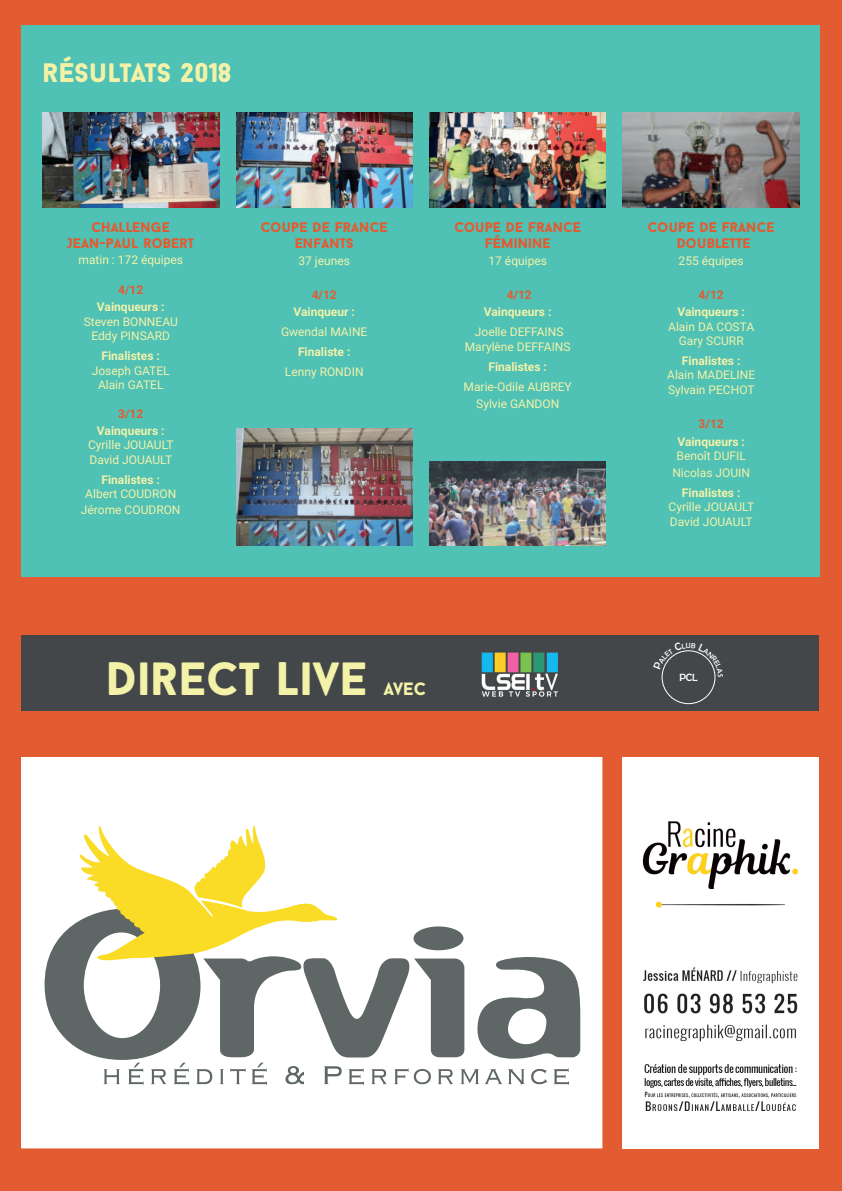
<style>
.page{position:relative;width:842px;height:1191px;background:#e35b31}
.page>*{position:absolute;margin:0;border:0;box-sizing:border-box;transform-origin:0 0}
.t1{font:900 47px "Baron Neue";color:#f3f2a8}
.t2{font:900 27px "Baron Neue";color:#f3f2a8}
.t3{font:900 18px "Baron Neue";color:#f3f2a8}
.t4{font:900 14px/16.8px "Baron Neue";color:#e35b31;text-align:center}
.t5{font:12px/14.4px "Roboto";color:#f3f2a8;text-align:center}
.t6{font:700 12px "Roboto";color:#f3f2a8}
.t7{font:700 12px "Roboto";color:#e35b31}
.t8{font:10.6px "Berlin Sans FB";color:#fff}
</style>
<div class="page">
<div style="left:22px;top:26px;width:798px;height:551px;background:#50c1b5"></div>
<img style="left:43px;top:112px;width:176px;height:95px">
<img style="left:236px;top:112px;width:176px;height:95px">
<img style="left:429px;top:112px;width:177px;height:95px">
<img style="left:623px;top:112px;width:176px;height:95px">
<img style="left:236px;top:428px;width:176px;height:118px">
<img style="left:430px;top:462px;width:176px;height:83px">
<div style="left:22px;top:635px;width:797px;height:75px;background:#444749"></div>
<img style="left:481px;top:652px;width:77px;height:45px">
<div style="left:22px;top:757px;width:580px;height:391px;background:#fff"></div>
<svg style="left:44px;top:825px;width:536px;height:259px"></svg>
<div style="left:622px;top:757px;width:197px;height:391px;background:#fff"></div>
<img style="left:642px;top:821px;width:156px;height:290px">
<svg style="left:661px;top:650px;width:55px;height:27px"></svg>
<h2 class="t2" style="left:43px;top:54px;width:190px">RÉSULTATS 2018</h2>
<p class="t4" style="left:67px;top:218px;width:128px">CHALLENGE<br>JEAN-PAUL ROBERT</p>
<p class="t5" style="left:78px;top:252px;width:106px">matin : 172 équipes</p>
<p class="t7" style="left:118px;top:281px;width:27px">4/12</p>
<p class="t6" style="left:97px;top:299px;width:69px">Vainqueurs :</p>
<p class="t5" style="left:84px;top:314px;width:96px">Steven BONNEAU<br>Eddy PINSARD</p>
<p class="t6" style="left:101px;top:347px;width:60px">Finalistes :</p>
<p class="t5" style="left:92px;top:363px;width:80px">Joseph GATEL<br>Alain GATEL</p>
<p class="t7" style="left:118px;top:405px;width:27px">3/12</p>
<p class="t6" style="left:97px;top:422px;width:69px">Vainqueurs :</p>
<p class="t5" style="left:88px;top:437px;width:87px;text-align:left">Cyrille JOUAULT<br>David JOUAULT</p>
<p class="t6" style="left:101px;top:471px;width:60px">Finalistes :</p>
<p class="t5" style="left:81px;top:486px;width:101px;line-height:15.6px">Albert COUDRON<br>Jérome COUDRON</p>
<p class="t4" style="left:261px;top:218px;width:128px">COUPE DE FRANCE<br>ENFANTS</p>
<p class="t5" style="left:298px;top:253px;width:53px">37 jeunes</p>
<p class="t7" style="left:312px;top:286px;width:27px">4/12</p>
<p class="t6" style="left:294px;top:303px;width:63px">Vainqueur :</p>
<p class="t5" style="left:281px;top:324px;width:88px">Gwendal MAINE</p>
<p class="t6" style="left:298px;top:343px;width:54px">Finaliste :</p>
<p class="t5" style="left:285px;top:364px;width:80px">Lenny RONDIN</p>
<p class="t4" style="left:454px;top:218px;width:128px">COUPE DE FRANCE<br>FÉMININE</p>
<p class="t5" style="left:488px;top:253px;width:60px">17 équipes</p>
<p class="t7" style="left:507px;top:286px;width:27px">4/12</p>
<p class="t6" style="left:484px;top:303px;width:69px">Vainqueurs :</p>
<p class="t5" style="left:465px;top:324px;width:107px">Joelle DEFFAINS<br>Marylène DEFFAINS</p>
<p class="t6" style="left:488px;top:358px;width:60px">Finalistes :</p>
<p class="t5" style="left:464px;top:378px;width:110px;line-height:16.8px">Marie-Odile AUBREY<br>Sylvie GANDON</p>
<h1 class="t1" style="left:106px;top:646px;width:263px">DIRECT LIVE</h1>
<h3 class="t3" style="left:384px;top:676px;width:44px">AVEC</h3>
<p class="t4" style="left:648px;top:218px;width:128px">COUPE DE FRANCE<br>DOUBLETTE</p>
<p class="t5" style="left:679px;top:253px;width:67px">255 équipes</p>
<p class="t7" style="left:699px;top:286px;width:27px">4/12</p>
<p class="t6" style="left:677px;top:303px;width:69px">Vainqueurs :</p>
<p class="t5" style="left:668px;top:319px;width:88px">Alain DA COSTA<br>Gary SCURR</p>
<p class="t6" style="left:682px;top:352px;width:60px">Finalistes :</p>
<p class="t5" style="left:667px;top:367px;width:89px;text-align:left">Alain MADELINE<br>Sylvain PECHOT</p>
<p class="t7" style="left:699px;top:415px;width:27px">3/12</p>
<p class="t6" style="left:677px;top:433px;width:69px">Vainqueurs :</p>
<p class="t5" style="left:672px;top:447px;width:79px;line-height:16.8px">Benoît DUFIL<br>Nicolas JOUIN</p>
<p class="t6" style="left:682px;top:484px;width:60px">Finalistes :</p>
<p class="t5" style="left:668px;top:499px;width:87px;text-align:left">Cyrille JOUAULT<br>David JOUAULT</p>
<p class="t8" style="left:679px;top:671px;width:20px">PCL</p>
</div>
